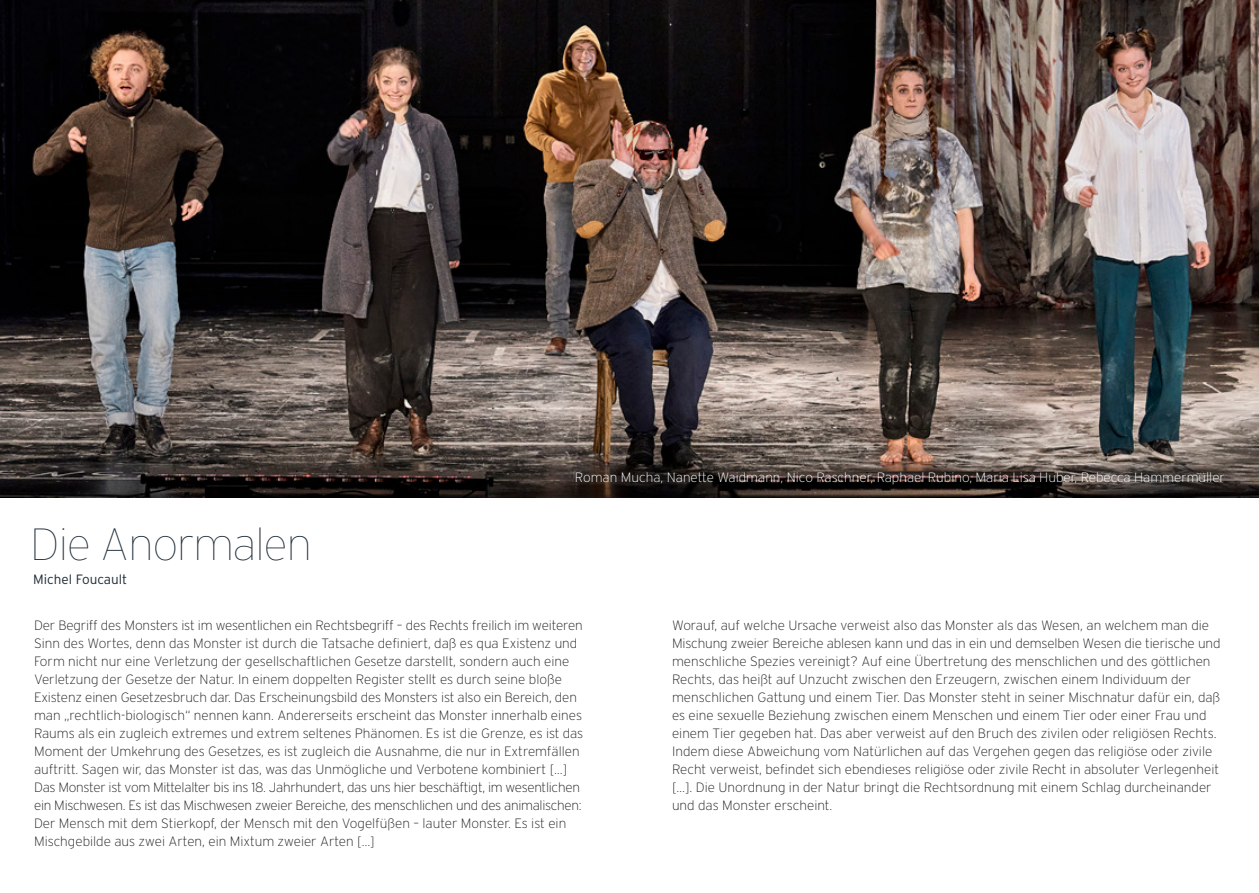
<style>
.page{position:relative;width:1259px;height:893px;background:#fff}
.page>*{position:absolute;margin:0;border:0;box-sizing:border-box;transform-origin:0 0}
.t1{font:100 45px "Interstate";letter-spacing:-.02em;color:#1d2b37}
.t2{font:200 13.5px/18px "Interstate";color:#1d1d1b}
.t3{font:200 13.5px "Interstate";color:#fff}
.t4{font:300 13.5px "Interstate";color:#1d2b37}
</style>
<div class="page">
<img style="left:0;top:0;width:1259px;height:497px">
<h1 class="t1" style="left:30px;top:520px;width:283px">Die Anormalen</h1>
<p class="t4" style="left:33px;top:572px;width:95px">Michel Foucault</p>
<p class="t3" style="left:575px;top:470px;width:651px">Roman Mucha, Nanette Waidmann, Nico Raschner, Raphael Rubino, Maria Lisa Huber, Rebecca Hammermüller</p>
<p class="t2" style="left:34px;top:616px;width:550px">Der Begriff des Monsters ist im wesentlichen ein Rechtsbegriff – des Rechts freilich im weiteren Sinn des Wortes, denn das Monster ist durch die Tatsache definiert, daß es qua Existenz und Form nicht nur eine Verletzung der gesellschaftlichen Gesetze darstellt, sondern auch eine Verletzung der Gesetze der Natur. In einem doppelten Register stellt es durch seine bloße Existenz einen Gesetzesbruch dar. Das Erscheinungsbild des Monsters ist also ein Bereich, den man „rechtlich-biologisch“ nennen kann. Andererseits erscheint das Monster innerhalb eines Raums als ein zugleich extremes und extrem seltenes Phänomen. Es ist die Grenze, es ist das Moment der Umkehrung des Gesetzes, es ist zugleich die Ausnahme, die nur in Extremfällen auftritt. Sagen wir, das Monster ist das, was das Unmögliche und Verbotene kombiniert […] Das Monster ist vom Mittelalter bis ins 18. Jahrhundert, das uns hier beschäftigt, im wesentlichen ein Mischwesen. Es ist das Mischwesen zweier Bereiche, des menschlichen und des animalischen:<br>Der Mensch mit dem Stierkopf, der Mensch mit den Vogelfüßen – lauter Monster. Es ist ein Mischgebilde aus zwei Arten, ein Mixtum zweier Arten […]</p>
<p class="t2" style="left:672px;top:616px;width:550px">Worauf, auf welche Ursache verweist also das Monster als das Wesen, an welchem man die Mischung zweier Bereiche ablesen kann und das in ein und demselben Wesen die tierische und menschliche Spezies vereinigt? Auf eine Übertretung des menschlichen und des göttlichen Rechts, das heißt auf Unzucht zwischen den Erzeugern, zwischen einem Individuum der menschlichen Gattung und einem Tier. Das Monster steht in seiner Mischnatur dafür ein, daß es eine sexuelle Beziehung zwischen einem Menschen und einem Tier oder einer Frau und einem Tier gegeben hat. Das aber verweist auf den Bruch des zivilen oder religiösen Rechts.<br>Indem diese Abweichung vom Natürlichen auf das Vergehen gegen das religiöse oder zivile Recht verweist, befindet sich ebendieses religiöse oder zivile Recht in absoluter Verlegenheit […]. Die Unordnung in der Natur bringt die Rechtsordnung mit einem Schlag durcheinander und das Monster erscheint.</p>
</div>
